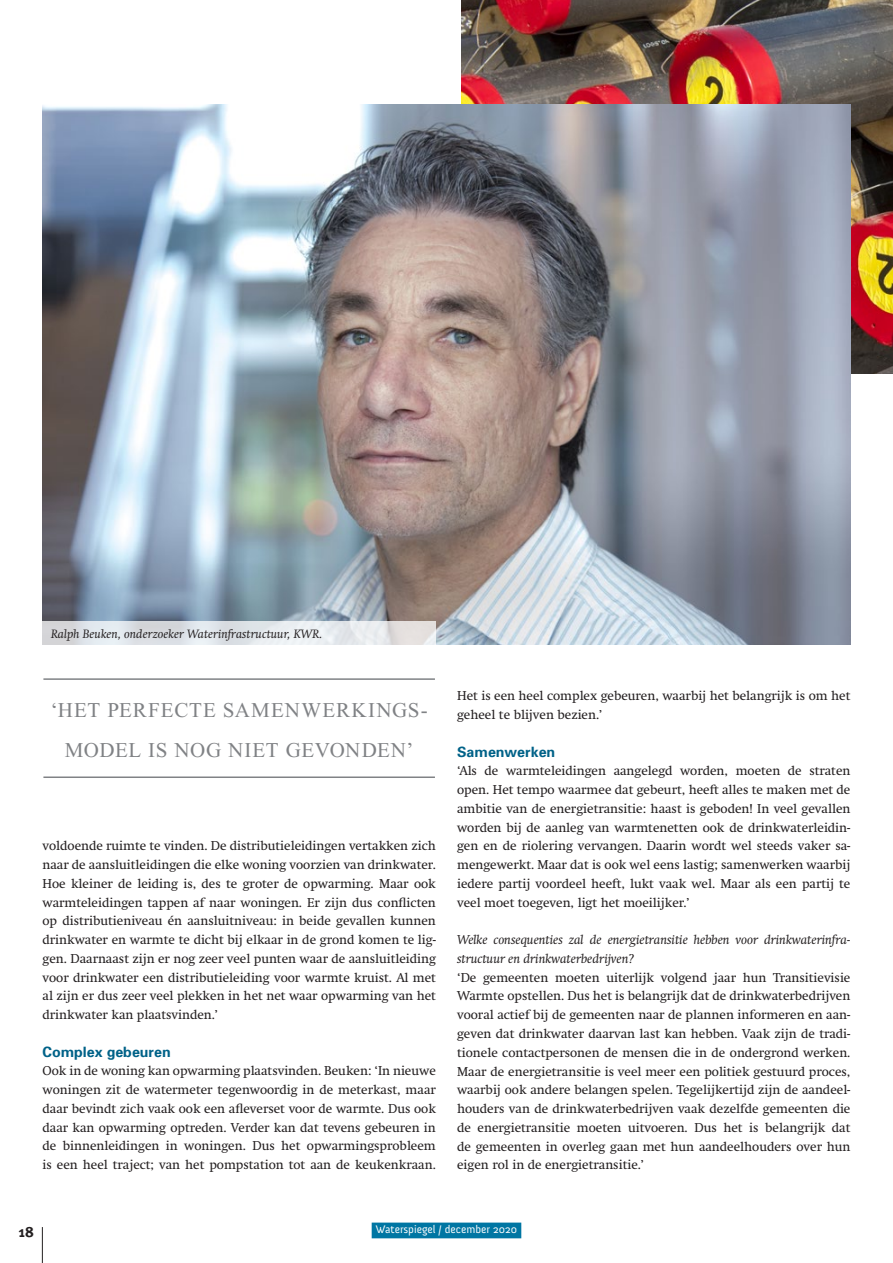
<style>
.page{position:relative;width:893px;height:1263px;background:#fff}
.page>*{position:absolute;margin:0;border:0;box-sizing:border-box;transform-origin:0 0}
.t1{font:21px/40.5px "Times New Roman";letter-spacing:.03em;color:#808285;text-align:center}
.t2{font:700 15px "Meta Plus";color:#231f20}
.t3{font:700 14.25px "Univers";color:#006288}
.t4{font:12.75px/18.8px "Swift";color:#231f20;text-align:justify}
.t5{font:italic 12.75px/18.8px "Swift";color:#231f20}
.t6{font:italic 12px "Swift";letter-spacing:.01em;color:#231f20}
.t7{font:11.25px "Anivers";color:#fff}
</style>
<div class="page">
<hr style="left:42px;top:1227px;width:1px;height:36px;background:#231f20">
<div style="left:372px;top:1222px;width:149px;height:16px;background:#0076a3"></div>
<img style="left:461px;top:0;width:432px;height:373px">
<img style="left:43px;top:104px;width:807px;height:540px">
<hr style="left:43px;top:678px;width:392px;height:2px;background:#808285">
<hr style="left:43px;top:776px;width:392px;height:2px;background:#808285">
<svg style="left:43px;top:621px;width:393px;height:24px;background:#e1e4e7"></svg>
<p class="t6" style="left:51px;top:627px;width:273px">Ralph Beuken, onderzoeker Waterinfrastructuur, KWR.</p>
<h1 class="t1" style="left:51px;top:690px;width:378px">‘HET PERFECTE SAMENWERKINGS-<br>MODEL IS NOG NIET GEVONDEN’</h1>
<p class="t4" style="left:43px;top:837px;width:395px">voldoende ruimte te vinden. De distributieleidingen vertakken zich naar de aansluitleidingen die elke woning voorzien van drinkwater.<br>Hoe kleiner de leiding is, des te groter de opwarming. Maar ook warmteleidingen tappen af naar woningen. Er zijn dus conflicten op distributieniveau én aansluitniveau: in beide gevallen kunnen drinkwater en warmte te dicht bij elkaar in de grond komen te lig&shy;gen. Daarnaast zijn er nog zeer veel punten waar de aansluitleiding voor drinkwater een distributieleiding voor warmte kruist. Al met al zijn er dus zeer veel plekken in het net waar opwarming van het drinkwater kan plaatsvinden.’</p>
<p class="t3" style="left:43px;top:1042px;width:130px">Complex gebeuren</p>
<p class="t4" style="left:43px;top:1062px;width:395px">Ook in de woning kan opwarming plaatsvinden. Beuken: ‘In nieuwe woningen zit de watermeter tegenwoordig in de meterkast, maar daar bevindt zich vaak ook een afleverset voor de warmte. Dus ook daar kan opwarming optreden. Verder kan dat tevens gebeuren in de binnenleidingen in woningen. Dus het opwarmingsprobleem is een heel traject; van het pompstation tot aan de keukenkraan.</p>
<p class="t4" style="left:457px;top:687px;width:395px">Het is een heel complex gebeuren, waarbij het belangrijk is om het geheel te blijven bezien.’</p>
<p class="t3" style="left:457px;top:742px;width:100px">Samenwerken</p>
<p class="t4" style="left:457px;top:762px;width:395px">‘Als de warmteleidingen aangelegd worden, moeten de straten open. Het tempo waarmee dat gebeurt, heeft alles te maken met de ambitie van de energietransitie: haast is geboden! In veel gevallen worden bij de aanleg van warmtenetten ook de drinkwaterleidin&shy;gen en de riolering vervangen. Daarin wordt wel steeds vaker sa&shy;mengewerkt. Maar dat is ook wel eens lastig; samenwerken waarbij iedere partij voordeel heeft, lukt vaak wel. Maar als een partij te veel moet toegeven, ligt het moeilijker.’</p>
<p class="t5" style="left:457px;top:930px;width:395px">Welke consequenties zal de energietransitie hebben voor drinkwaterinfra&shy;structuur en drinkwaterbedrijven?</p>
<p class="t4" style="left:457px;top:968px;width:395px">‘De gemeenten moeten uiterlijk volgend jaar hun Transitievisie Warmte opstellen. Dus het is belangrijk dat de drinkwaterbedrijven vooral actief bij de gemeenten naar de plannen informeren en aan&shy;geven dat drinkwater daarvan last kan hebben. Vaak zijn de tradi&shy;tionele contactpersonen de mensen die in de ondergrond werken.<br>Maar de energietransitie is veel meer een politiek gestuurd proces, waarbij ook andere belangen spelen. Tegelijkertijd zijn de aandeel&shy;houders van de drinkwaterbedrijven vaak dezelfde gemeenten die de energietransitie moeten uitvoeren. Dus het is belangrijk dat de gemeenten in overleg gaan met hun aandeelhouders over hun eigen rol in de energietransitie.’</p>
<p class="t2" style="left:19px;top:1223px;width:17px">18</p>
<p class="t7" style="left:376px;top:1223px;width:143px">Waterspiegel / december 2020</p>
</div>
